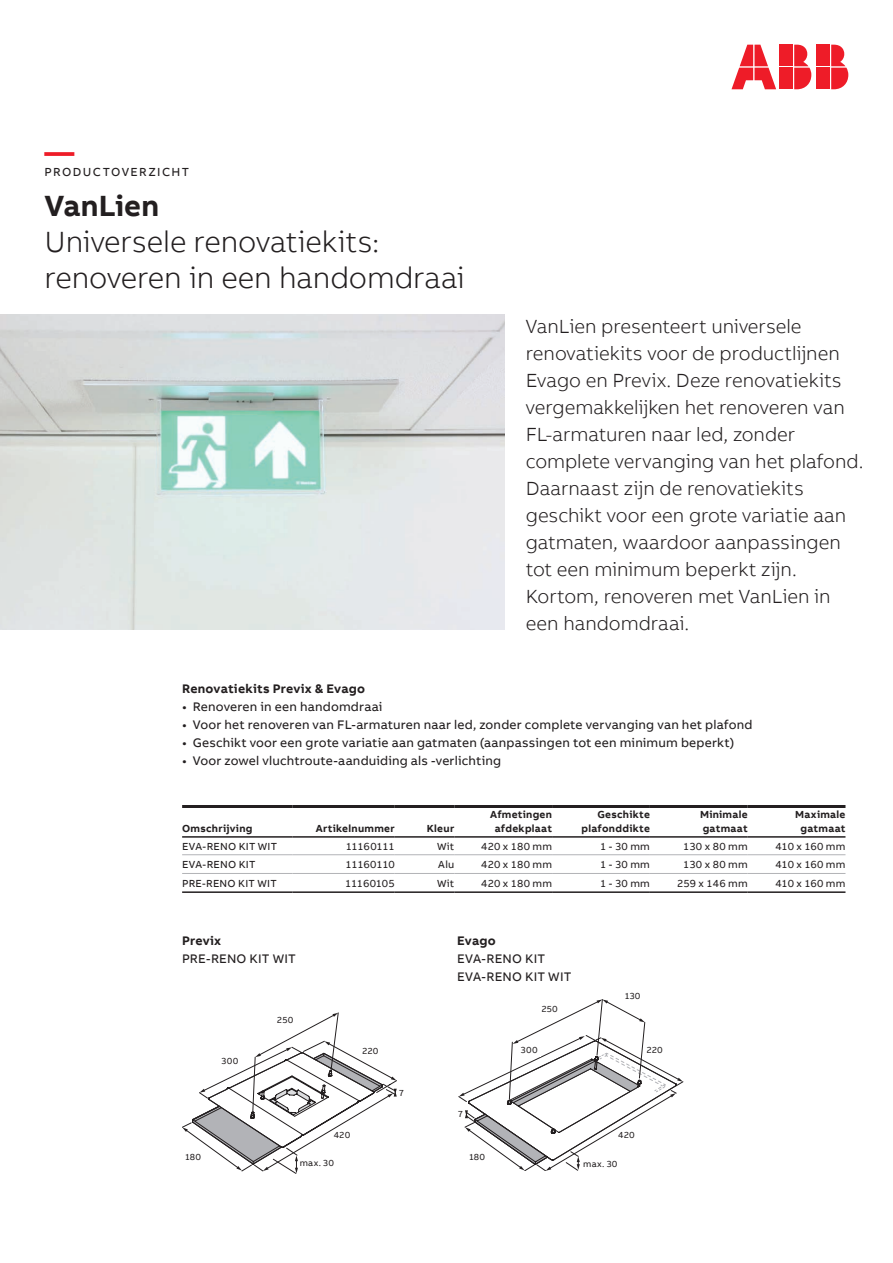
<style>
.page{position:relative;width:893px;height:1263px;background:#fff}
.page>*{position:absolute;margin:0;border:0;box-sizing:border-box;transform-origin:0 0}
.t1{font:300 30px/36px "AB Bvoice";letter-spacing:-.005em;color:#231f20}
.t2{font:700 30px "AB Bvoice";letter-spacing:.005em;color:#231f20}
.t3{font:700 30px "AB Bvoice";color:#ee1c28}
.t4{font:300 19.5px/27px "AB Bvoice";letter-spacing:-.005em;color:#231f20}
.t5{font:12.75px/18px "AB Bvoice";letter-spacing:.015em;color:#231f20}
.t6{font:700 12.75px "AB Bvoice";letter-spacing:.015em;color:#231f20}
.t7{font:12px "AB Bvoice";letter-spacing:.115em;color:#231f20}
.t8{font:10.5px "AB Bvoice";letter-spacing:.025em;color:#231f20}
.t9{font:700 10.5px/13.5px "AB Bvoice";letter-spacing:.025em;color:#231f20;text-align:center}
.t10{font:9px "AB Bvoice";letter-spacing:.04em;color:#231f20}
</style>
<div class="page">
<img style="left:0;top:315px;width:505px;height:315px">
<div style="left:817px;top:45px;width:13px;height:21px;background:#ee1c28"></div>
<div style="left:817px;top:68px;width:13px;height:21px;background:#ee1c28"></div>
<svg style="left:831px;top:45px;width:17px;height:44px"></svg>
<svg style="left:731px;top:45px;width:45px;height:44px"></svg>
<div style="left:780px;top:45px;width:13px;height:21px;background:#ee1c28"></div>
<div style="left:780px;top:68px;width:13px;height:21px;background:#ee1c28"></div>
<svg style="left:794px;top:45px;width:17px;height:44px"></svg>
<hr style="left:182px;top:854px;width:111px;height:1px;background:#b2b3b7">
<hr style="left:293px;top:854px;width:102px;height:1px;background:#b2b3b7">
<hr style="left:395px;top:854px;width:59px;height:1px;background:#b2b3b7">
<hr style="left:454px;top:854px;width:98px;height:1px;background:#b2b3b7">
<hr style="left:552px;top:854px;width:98px;height:1px;background:#b2b3b7">
<hr style="left:650px;top:854px;width:98px;height:1px;background:#b2b3b7">
<hr style="left:748px;top:854px;width:97px;height:1px;background:#b2b3b7">
<hr style="left:182px;top:805px;width:111px;height:3px;background:#231f20">
<hr style="left:293px;top:805px;width:102px;height:3px;background:#231f20">
<hr style="left:395px;top:805px;width:59px;height:3px;background:#231f20">
<hr style="left:454px;top:805px;width:98px;height:3px;background:#231f20">
<hr style="left:552px;top:805px;width:98px;height:3px;background:#231f20">
<hr style="left:650px;top:805px;width:98px;height:3px;background:#231f20">
<hr style="left:748px;top:805px;width:97px;height:3px;background:#231f20">
<hr style="left:182px;top:836px;width:111px;height:2px;background:#231f20">
<hr style="left:293px;top:836px;width:102px;height:2px;background:#231f20">
<hr style="left:395px;top:836px;width:59px;height:2px;background:#231f20">
<hr style="left:454px;top:836px;width:98px;height:2px;background:#231f20">
<hr style="left:552px;top:836px;width:98px;height:2px;background:#231f20">
<hr style="left:650px;top:836px;width:98px;height:2px;background:#231f20">
<hr style="left:748px;top:836px;width:97px;height:2px;background:#231f20">
<hr style="left:182px;top:873px;width:111px;height:1px;background:#b2b3b7">
<hr style="left:293px;top:873px;width:102px;height:1px;background:#b2b3b7">
<hr style="left:395px;top:873px;width:59px;height:1px;background:#b2b3b7">
<hr style="left:454px;top:873px;width:98px;height:1px;background:#b2b3b7">
<hr style="left:552px;top:873px;width:98px;height:1px;background:#b2b3b7">
<hr style="left:650px;top:873px;width:98px;height:1px;background:#b2b3b7">
<hr style="left:748px;top:873px;width:97px;height:1px;background:#b2b3b7">
<hr style="left:182px;top:891px;width:111px;height:2px;background:#231f20">
<hr style="left:293px;top:891px;width:102px;height:2px;background:#231f20">
<hr style="left:395px;top:891px;width:59px;height:2px;background:#231f20">
<hr style="left:454px;top:891px;width:98px;height:2px;background:#231f20">
<hr style="left:552px;top:891px;width:98px;height:2px;background:#231f20">
<hr style="left:650px;top:891px;width:98px;height:2px;background:#231f20">
<hr style="left:748px;top:891px;width:97px;height:2px;background:#231f20">
<svg style="left:182px;top:1013px;width:215px;height:160px"></svg>
<div style="left:300px;top:1159px;width:46px;height:13px;background:#fff"></div>
<div style="left:277px;top:1017px;width:20px;height:10px;background:#fff"></div>
<div style="left:222px;top:1058px;width:19px;height:10px;background:#fff"></div>
<div style="left:363px;top:1047px;width:19px;height:11px;background:#fff"></div>
<div style="left:334px;top:1132px;width:19px;height:10px;background:#fff"></div>
<div style="left:185px;top:1153px;width:20px;height:10px;background:#fff"></div>
<svg style="left:459px;top:999px;width:224px;height:172px"></svg>
<div style="left:583px;top:1160px;width:46px;height:12px;background:#fff"></div>
<div style="left:448px;top:1111px;width:15px;height:12px;background:#fff"></div>
<div style="left:542px;top:1005px;width:19px;height:10px;background:#fff"></div>
<div style="left:521px;top:1046px;width:19px;height:10px;background:#fff"></div>
<div style="left:625px;top:992px;width:20px;height:10px;background:#fff"></div>
<div style="left:647px;top:1046px;width:19px;height:10px;background:#fff"></div>
<div style="left:618px;top:1131px;width:20px;height:10px;background:#fff"></div>
<div style="left:469px;top:1153px;width:20px;height:10px;background:#fff"></div>
<h1 class="t3" style="left:45px;top:132px;width:31px">—</h1>
<p class="t7" style="left:45px;top:165px;width:146px">PRODUCTOVERZICHT</p>
<h1 class="t2" style="left:45px;top:186px;width:116px">VanLien</h1>
<h1 class="t1" style="left:45px;top:223px;width:422px">Universele renovatiekits: renoveren in een handomdraai</h1>
<p class="t4" style="left:526px;top:313px;width:339px">VanLien presenteert universele renovatiekits voor de productlijnen Evago en Previx. Deze renovatiekits vergemakkelijken het renoveren van FL-armaturen naar led, zonder complete vervanging van het plafond.<br>Daarnaast zijn de renovatiekits geschikt voor een grote variatie aan gatmaten, waardoor aanpassingen tot een minimum beperkt zijn.<br>Kortom, renoveren met VanLien in een handomdraai.</p>
<p class="t6" style="left:182px;top:680px;width:184px">Renovatiekits Previx &amp; Evago</p>
<p class="t5" style="left:182px;top:697px;width:202px">• Renoveren in een handomdraai</p>
<p class="t5" style="left:182px;top:715px;width:572px">• Voor het renoveren van FL-armaturen naar led, zonder complete vervanging van het plafond</p>
<p class="t5" style="left:182px;top:733px;width:554px">• Geschikt voor een grote variatie aan gatmaten (aanpassingen tot een minimum beperkt)</p>
<p class="t5" style="left:182px;top:751px;width:320px">• Voor zowel vluchtroute-aanduiding als -verlichting</p>
<p class="t9" style="left:182px;top:821px;width:72px">Omschrijving</p>
<p class="t9" style="left:316px;top:821px;width:80px">Artikelnummer</p>
<p class="t9" style="left:427px;top:821px;width:29px">Kleur</p>
<p class="t9" style="left:490px;top:808px;width:63px">Afmetingen afdekplaat</p>
<p class="t9" style="left:582px;top:808px;width:70px;text-align:right">Geschikte plafonddikte</p>
<p class="t9" style="left:700px;top:808px;width:49px;text-align:left">Minimale gatmaat</p>
<p class="t9" style="left:795px;top:808px;width:52px">Maximale gatmaat</p>
<p class="t8" style="left:182px;top:840px;width:96px">EVA-RENO KIT WIT</p>
<p class="t8" style="left:346px;top:840px;width:51px">11160111</p>
<p class="t8" style="left:437px;top:840px;width:19px">Wit</p>
<p class="t8" style="left:481px;top:840px;width:73px">420 x 180 mm</p>
<p class="t8" style="left:600px;top:840px;width:51px">1 - 30 mm</p>
<p class="t8" style="left:683px;top:840px;width:66px">130 x 80 mm</p>
<p class="t8" style="left:775px;top:840px;width:72px">410 x 160 mm</p>
<p class="t8" style="left:182px;top:858px;width:75px">EVA-RENO KIT</p>
<p class="t8" style="left:346px;top:858px;width:51px">11160110</p>
<p class="t8" style="left:438px;top:858px;width:18px">Alu</p>
<p class="t8" style="left:481px;top:858px;width:73px">420 x 180 mm</p>
<p class="t8" style="left:600px;top:858px;width:51px">1 - 30 mm</p>
<p class="t8" style="left:683px;top:858px;width:66px">130 x 80 mm</p>
<p class="t8" style="left:775px;top:858px;width:72px">410 x 160 mm</p>
<p class="t8" style="left:182px;top:877px;width:96px">PRE-RENO KIT WIT</p>
<p class="t8" style="left:345px;top:877px;width:51px">11160105</p>
<p class="t8" style="left:437px;top:877px;width:19px">Wit</p>
<p class="t8" style="left:481px;top:877px;width:73px">420 x 180 mm</p>
<p class="t8" style="left:600px;top:877px;width:51px">1 - 30 mm</p>
<p class="t8" style="left:677px;top:877px;width:72px">259 x 146 mm</p>
<p class="t8" style="left:775px;top:877px;width:72px">410 x 160 mm</p>
<p class="t6" style="left:182px;top:932px;width:41px">Previx</p>
<p class="t5" style="left:182px;top:949px;width:115px">PRE-RENO KIT WIT</p>
<p class="t10" style="left:222px;top:1056px;width:18px">300</p>
<p class="t10" style="left:185px;top:1151px;width:17px">180</p>
<p class="t10" style="left:277px;top:1015px;width:18px">250</p>
<p class="t10" style="left:363px;top:1045px;width:17px">220</p>
<p class="t10" style="left:334px;top:1130px;width:18px">420</p>
<p class="t10" style="left:300px;top:1157px;width:36px">max. 30</p>
<p class="t10" style="left:399px;top:1087px;width:6px">7</p>
<p class="t6" style="left:457px;top:932px;width:40px">Evago</p>
<p class="t5" style="left:457px;top:949px;width:116px">EVA-RENO KIT<br>EVA-RENO KIT WIT</p>
<p class="t10" style="left:542px;top:1003px;width:18px">250</p>
<p class="t10" style="left:521px;top:1044px;width:18px">300</p>
<p class="t10" style="left:625px;top:990px;width:17px">130</p>
<p class="t10" style="left:647px;top:1044px;width:17px">220</p>
<p class="t10" style="left:458px;top:1109px;width:6px">7</p>
<p class="t10" style="left:469px;top:1151px;width:17px">180</p>
<p class="t10" style="left:618px;top:1129px;width:18px">420</p>
<p class="t10" style="left:583px;top:1158px;width:36px">max. 30</p>
</div>
